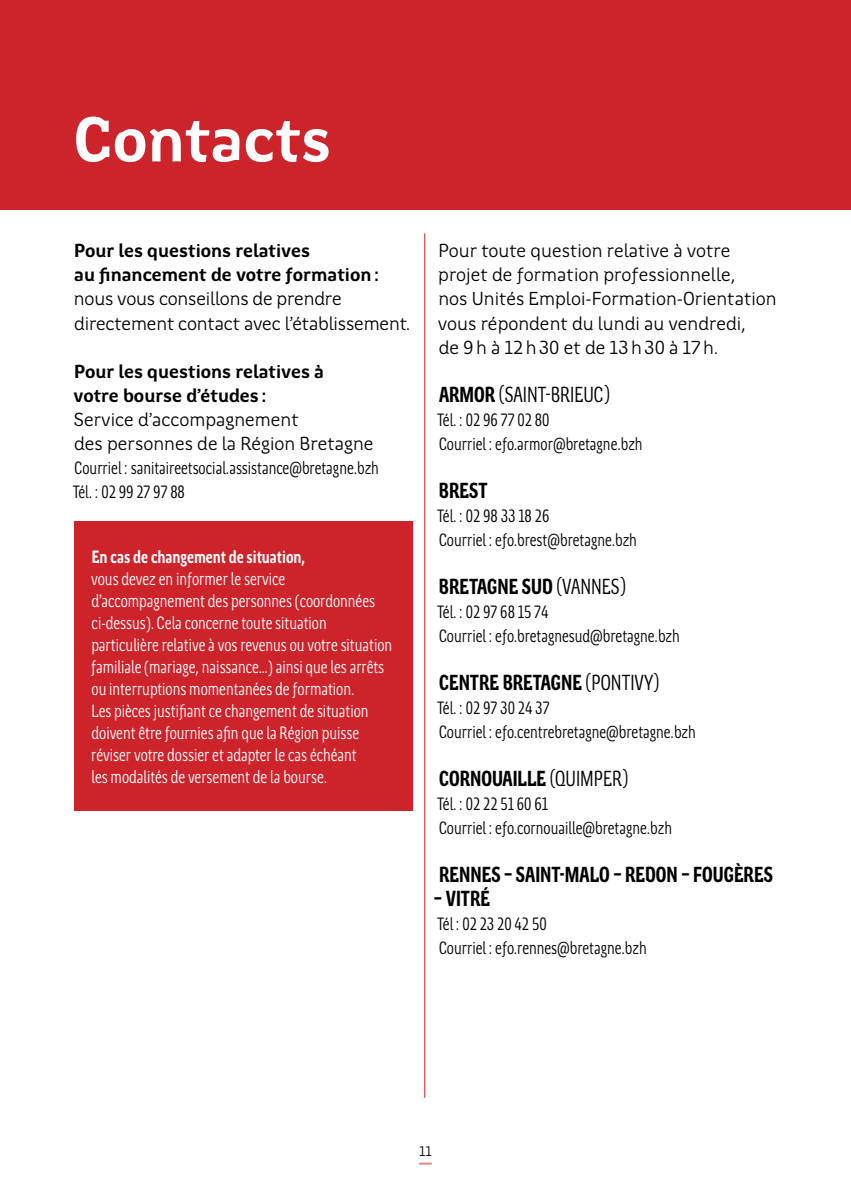
<style>
.page{position:relative;width:851px;height:1191px;background:#fff}
.page>*{position:absolute;margin:0;border:0;box-sizing:border-box;transform-origin:0 0}
.t1{font:700 64px "Region Bretagne New";color:#fff}
.t2{font:700 22px "Region Bretagne Cond New";color:#000}
.t3{font:22px "Region Bretagne Cond New";color:#000}
.t4{font:19px/24px "Region Bretagne New";color:#000}
.t5{font:700 19px/24px "Region Bretagne New";color:#000}
.t6{font:18px/22px "Region Bretagne Cond New";color:#fff}
.t7{font:18px/24px "Region Bretagne Cond New";color:#000}
.t8{font:700 18px "Region Bretagne Cond New";color:#fff}
.t9{font:14px "Region Bretagne New";color:#000}
.s1{font-weight:700}
.s2{font-weight:400}
</style>
<div class="page">
<svg style="left:419px;top:1162px;width:13px;height:2px"></svg>
<div style="left:0;top:0;width:850px;height:209px;background:#cd242c"></div>
<div style="left:74px;top:521px;width:338px;height:290px;background:#cd242c"></div>
<hr style="left:424px;top:233px;width:1px;height:864px;background:#cd242c">
<h1 class="t1" style="left:74px;top:104px;width:259px">Contacts</h1>
<p class="t5" style="left:74px;top:239px;width:307px">Pour les questions relatives<br>au financement de votre formation:</p>
<p class="t4" style="left:74px;top:287px;width:338px">nous vous conseillons de prendre directement contact avec l’établissement.</p>
<p class="t5" style="left:73px;top:359px;width:252px">Pour les questions relatives à votre bourse d’études :</p>
<p class="t4" style="left:74px;top:407px;width:301px">Service d’accompagnement<br>des personnes de la Région Bretagne</p>
<p class="t7" style="left:73px;top:456px;width:308px">Courriel : sanitaireetsocial.assistance@bretagne.bzh<br>Tél. : 02 99 27 97 88</p>
<p class="t8" style="left:92px;top:547px;width:215px">En cas de changement de situation,</p>
<p class="t6" style="left:91px;top:568px;width:302px">vous devez en informer le service d’accompagnement des personnes (coordonnées ci-dessus). Cela concerne toute situation particulière relative à vos revenus ou votre situation familiale (mariage, naissance…) ainsi que les arrêts ou interruptions momentanées de formation.<br>Les pièces justifiant ce changement de situation doivent être fournies afin que la Région puisse réviser votre dossier et adapter le cas échéant<br>les modalités de versement de la bourse.</p>
<p class="t4" style="left:438px;top:239px;width:340px">Pour toute question relative à votre projet de formation professionnelle,<br>nos Unités Emploi-Formation-Orientation vous répondent du lundi au vendredi,<br>de 9h à 12h30 et de 13h30 à 17h.</p>
<p class="t3" style="left:439px;top:382px;width:172px"><span class="s1">ARMOR</span> (SAINT-BRIEUC)</p>
<p class="t7" style="left:437px;top:408px;width:207px">Tél. : 02 96 77 02 80<br>Courriel : efo.armor@bretagne.bzh</p>
<p class="t2" style="left:439px;top:478px;width:50px">BREST</p>
<p class="t7" style="left:437px;top:504px;width:201px">Tél. : 02 98 33 18 26<br>Courriel : efo.brest@bretagne.bzh</p>
<p class="t2" style="left:439px;top:574px;width:188px">BRETAGNE SUD <span class="s2">(VANNES)</span></p>
<p class="t7" style="left:437px;top:600px;width:244px">Tél. : 02 97 68 15 74<br>Courriel : efo.bretagnesud@bretagne.bzh</p>
<p class="t2" style="left:439px;top:670px;width:221px">CENTRE BRETAGNE <span class="s2">(PONTIVY)</span></p>
<p class="t7" style="left:437px;top:696px;width:260px">Tél. : 02 97 30 24 37<br>Courriel : efo.centrebretagne@bretagne.bzh</p>
<p class="t2" style="left:439px;top:766px;width:190px">CORNOUAILLE <span class="s2">(QUIMPER)</span></p>
<p class="t7" style="left:437px;top:792px;width:236px">Tél. : 02 22 51 60 61<br>Courriel : efo.cornouaille@bretagne.bzh</p>
<p class="t2" style="left:439px;top:862px;width:335px">RENNES – SAINT-MALO – REDON – FOUGÈRES</p>
<p class="t2" style="left:434px;top:886px;width:58px">– VITRÉ</p>
<p class="t7" style="left:437px;top:912px;width:211px">Tél : 02 23 20 42 50<br>Courriel : efo.rennes@bretagne.bzh</p>
<p class="t9" style="left:419px;top:1143px;width:14px">11</p>
</div>
